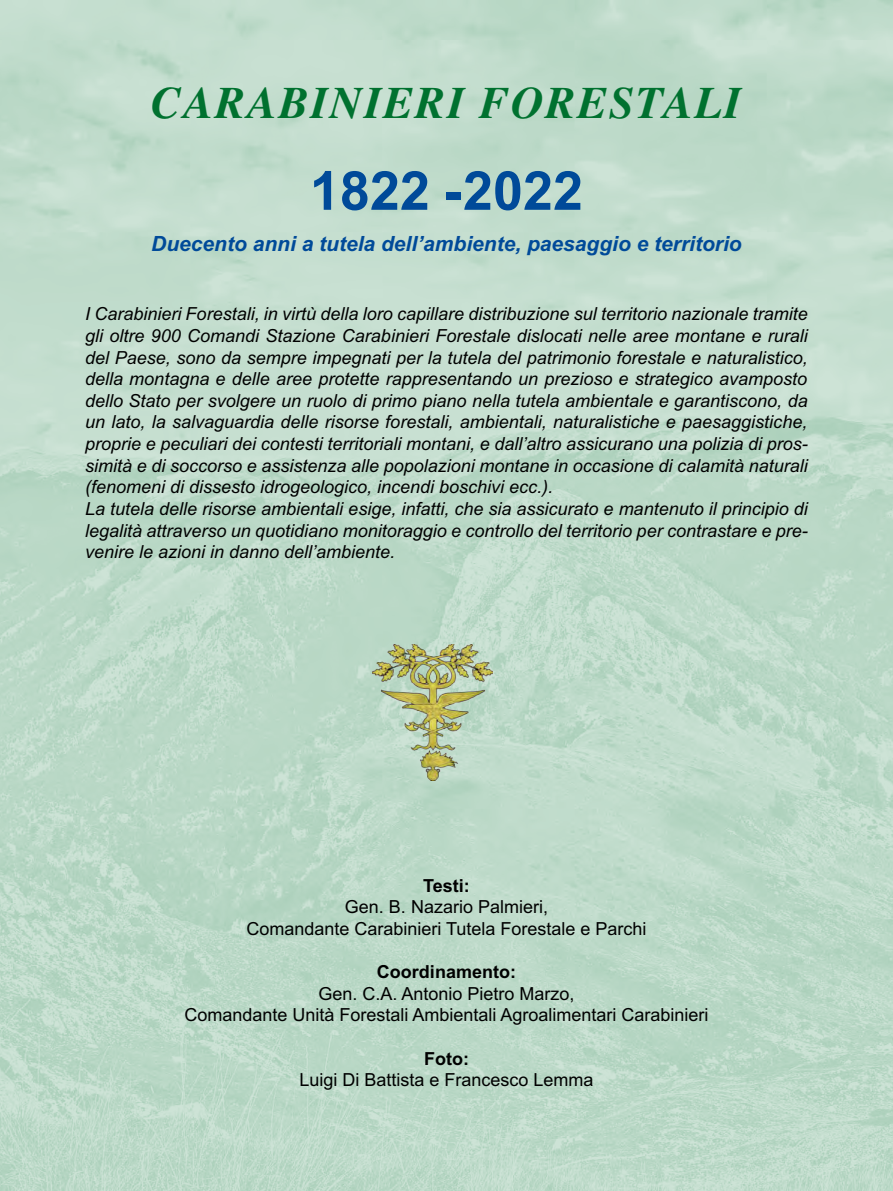
<style>
.page{position:relative;width:893px;height:1191px;background:#fff}
.page>*{position:absolute;margin:0;border:0;box-sizing:border-box;transform-origin:0 0}
.t1{font:700 54px "Arial";color:#004a99}
.t2{font:italic 700 45px "Times";letter-spacing:.04em;color:#00712f}
.t3{font:italic 700 21px "Arial";color:#004a99}
.t4{font:italic 18px/21.6px "Arial";color:#000}
.t5{font:18px/21.6px "Arial";color:#000;text-align:center}
.s1{font-weight:700}
</style>
<div class="page">
<img style="left:0;top:0;width:893px;height:1190px">
<img style="left:373px;top:644px;width:120px;height:136px">
<p class="t2" style="left:151px;top:60px;width:591px">CARABINIERI FORESTALI</p>
<p class="t1" style="left:310px;top:155px;width:275px">1822 -2022</p>
<p class="t3" style="left:151px;top:229px;width:592px">Duecento anni a tutela dell’ambiente, paesaggio e territorio</p>
<p class="t4" style="left:85px;top:303px;width:724px">I Carabinieri Forestali, in virtù della loro capillare distribuzione sul territorio nazionale tramite gli oltre 900 Comandi Stazione Carabinieri Forestale dislocati nelle aree montane e rurali del Paese, sono da sempre impegnati per la tutela del patrimonio forestale e naturalistico, della montagna e delle aree protette rappresentando un prezioso e strategico avamposto dello Stato per svolgere un ruolo di primo piano nella tutela ambientale e garantiscono, da un lato, la salvaguardia delle risorse forestali, ambientali, naturalistiche e paesaggistiche, proprie e peculiari dei contesti territoriali montani, e dall’altro assicurano una polizia di pros&shy;simità e di soccorso e assistenza alle popolazioni montane in occasione di calamità naturali (fenomeni di dissesto idrogeologico, incendi boschivi ecc.).<br>La tutela delle risorse ambientali esige, infatti, che sia assicurato e mantenuto il principio di legalità attraverso un quotidiano monitoraggio e controllo del territorio per contrastare e pre&shy;venire le azioni in danno dell’ambiente.</p>
<p class="t5" style="left:246px;top:875px;width:402px"><span class="s1">Testi:<br></span>Gen. B. Nazario Palmieri,<br>Comandante Carabinieri Tutela Forestale e Parchi</p>
<p class="t5" style="left:184px;top:961px;width:526px"><span class="s1">Coordinamento:<br></span>Gen. C.A. Antonio Pietro Marzo,<br>Comandante Unità Forestali Ambientali Agroalimentari Carabinieri</p>
<p class="t5" style="left:299px;top:1047px;width:296px"><span class="s1">Foto:<br></span>Luigi Di Battista e Francesco Lemma</p>
</div>
